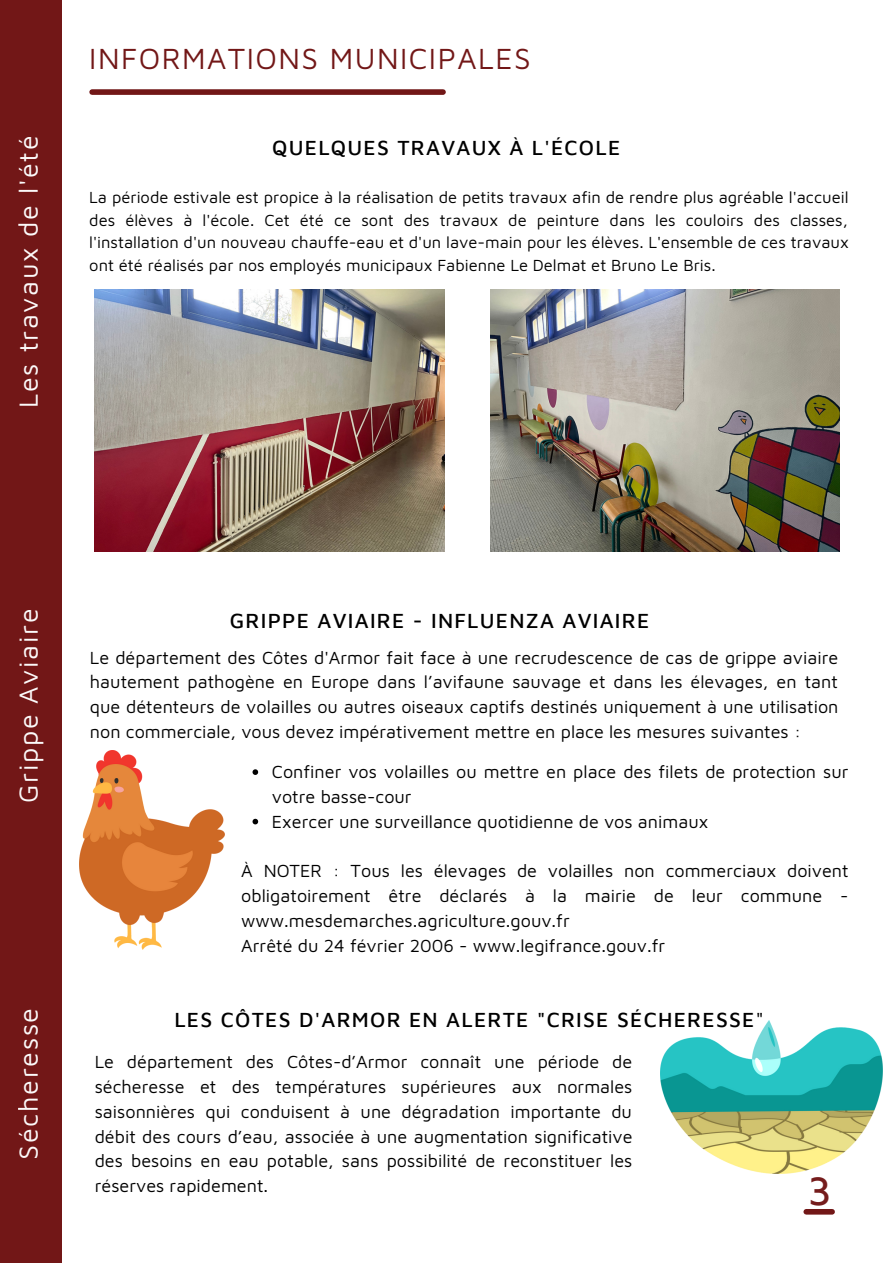
<style>
.page{position:relative;width:893px;height:1264px;background:#fff}
.page>*{position:absolute;margin:0;border:0;box-sizing:border-box;transform-origin:0 0}
.t1{font:500 40.65px "Maven Pro";color:#721717}
.t2{font:29.85px "Maven Pro";letter-spacing:.05em;color:#721717}
.t3{font:26.85px "Maven Pro";letter-spacing:.06em;color:#fff}
.t4{font:500 21px "Maven Pro";letter-spacing:.06em;color:#000}
.t5{font:18px/24.8px "Maven Pro";color:#000}
.t6{font:16.5px/22.5px "Maven Pro";color:#000;text-align:justify}
.s1{font-weight:400}
</style>
<div class="page">
<div style="left:0;top:0;width:62px;height:1262px;background:#721717"></div>
<div style="left:92px;top:89px;width:351px;height:6px;background:#721717"></div>
<div style="left:806px;top:1208px;width:26px;height:6px;background:#721717"></div>
<img style="left:490px;top:289px;width:349px;height:262px">
<img style="left:95px;top:289px;width:349px;height:262px">
<img style="left:79px;top:750px;width:145px;height:199px">
<img style="left:660px;top:1020px;width:222px;height:152px">
<svg style="left:252px;top:769px;width:6px;height:6px"></svg>
<svg style="left:252px;top:818px;width:6px;height:6px"></svg>
<h3 class="t3" style="left:12px;top:408px;width:273px;rotate:-90deg">Les travaux de l'été</h3>
<h2 class="t2" style="left:89px;top:41px;width:443px">INFORMATIONS MUNICIPALES</h2>
<p class="t4" style="left:272px;top:135px;width:349px">QUELQUES TRAVAUX À L'ÉCOLE</p>
<p class="t6" style="left:89px;top:186px;width:761px">La période estivale est propice à la réalisation de petits travaux afin de rendre plus agréable l'accueil des élèves à l'école. Cet été ce sont des travaux de peinture dans les couloirs des classes, l'installation d'un nouveau chauffe-eau et d'un lave-main pour les élèves. L'ensemble de ces travaux ont été réalisés par nos employés municipaux Fabienne Le Delmat et Bruno Le Bris.</p>
<h3 class="t3" style="left:12px;top:803px;width:196px;rotate:-90deg">Grippe Aviaire</h3>
<p class="t4" style="left:230px;top:608px;width:421px">GRIPPE AVIAIRE - INFLUENZA AVIAIRE</p>
<p class="t5" style="left:90px;top:644px;width:750px;text-align:justify">Le département des Côtes d'Armor fait face à une recrudescence de cas de grippe aviaire hautement pathogène en Europe dans l’avifaune sauvage et dans les élevages, en tant que détenteurs de volailles ou autres oiseaux captifs destinés uniquement à une utilisation non commerciale, vous devez impérativement mettre en place les mesures suivantes :</p>
<p class="t5" style="left:272px;top:759px;width:578px">Confiner vos volailles ou mettre en place des filets de protection sur votre basse-cour<br>Exercer une surveillance quotidienne de vos animaux</p>
<p class="t5" style="left:241px;top:858px;width:609px">À NOTER : Tous les élevages de volailles non commerciaux doivent obligatoirement être déclarés à la mairie de leur commune - www.mesdemarches.agriculture.gouv.fr<br>Arrêté du 24 février 2006 - www.legifrance.gouv.fr</p>
<h3 class="t3" style="left:12px;top:1159px;width:153px;rotate:-90deg">Sécheresse</h3>
<p class="t4" style="left:174px;top:1006px;width:591px">LES CÔTES D'ARMOR EN ALERTE "CRISE SÉCHERESSE<span class="s1">"</span></p>
<p class="t5" style="left:95px;top:1049px;width:539px;text-align:justify">Le département des Côtes-d’Armor connaît une période de sécheresse et des températures supérieures aux normales saisonnières qui conduisent à une dégradation importante du débit des cours d’eau, associée à une augmentation significative des besoins en eau potable, sans possibilité de reconstituer les réserves rapidement.</p>
<h1 class="t1" style="left:807px;top:1165px;width:25px">3</h1>
</div>
